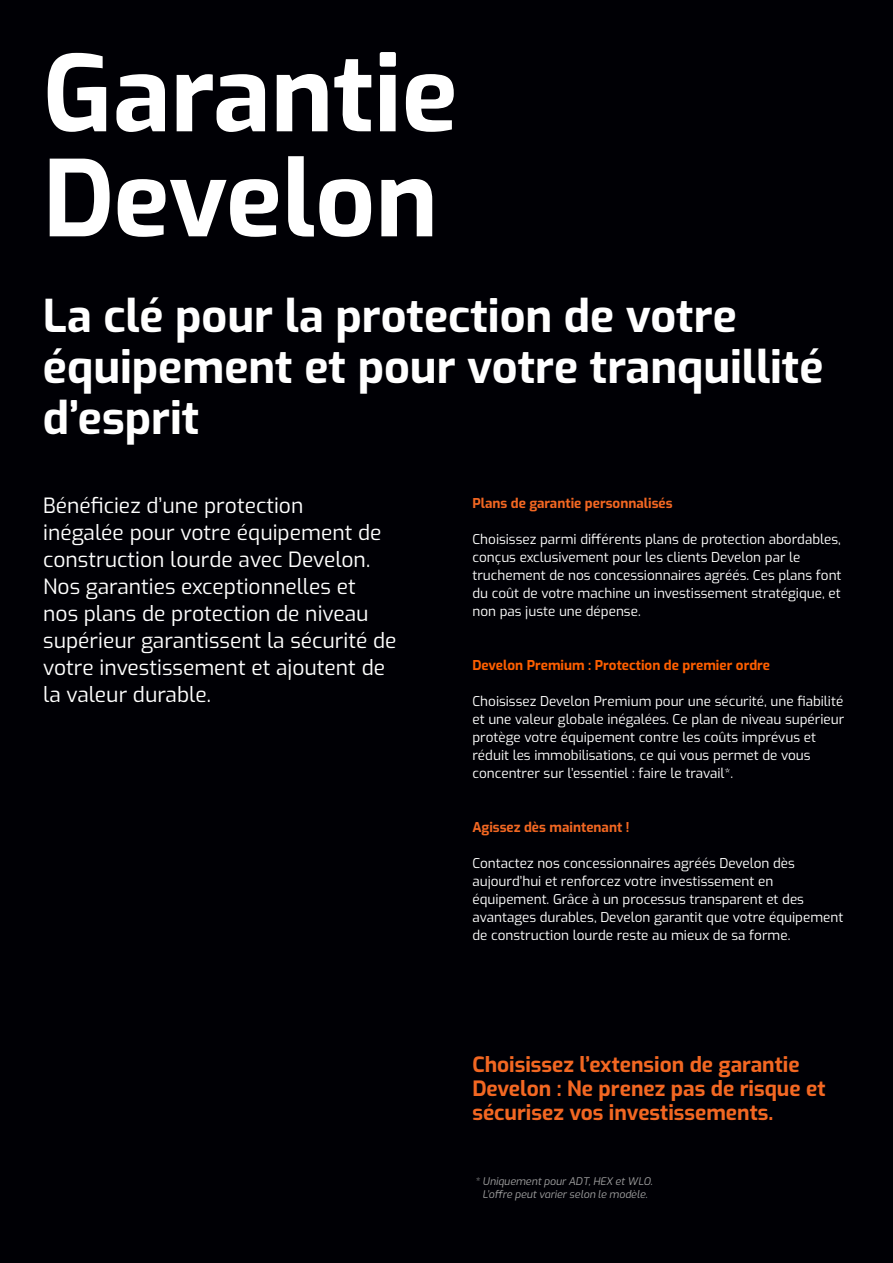
<style>
.page{position:relative;width:893px;height:1263px;background:#000005}
.page>*{position:absolute;margin:0;border:0;box-sizing:border-box;transform-origin:0 0}
.t1{font:700 105px/105px "Exo";color:#fff}
.t2{font:700 45px/51px "Exo";color:#fff}
.t3{font:21px/27px "Exo";color:#fff}
.t4{font:700 21px/24px "Exo";color:#f26722}
.t5{font:13.5px/18px "Exo";color:#fff}
.t6{font:700 13.5px "Exo";color:#f26722}
.t7{font:700 13.5px "Exo";color:#ff5f00}
.t8{font:italic 10.5px/13.5px "Exo";color:#9e9e9e;text-align:center}
</style>
<div class="page">
<h1 class="t1" style="left:43px;top:36px;width:416px">Garantie<br>Develon</h1>
<h2 class="t2" style="left:43px;top:288px;width:782px">La clé pour la protection de votre équipement et pour votre tranquillité d’esprit</h2>
<p class="t3" style="left:43px;top:491px;width:355px">Bénéficiez d’une protection<br>inégalée pour votre équipement de construction lourde avec Develon.<br>Nos garanties exceptionnelles et<br>nos plans de protection de niveau supérieur garantissent la sécurité de votre investissement et ajoutent de la valeur durable.</p>
<p class="t6" style="left:472px;top:493px;width:202px">Plans de garantie personnalisés</p>
<p class="t5" style="left:472px;top:530px;width:371px">Choisissez parmi différents plans de protection abordables, conçus exclusivement pour les clients Develon par le truchement de nos concessionnaires agréés. Ces plans font du coût de votre machine un investissement stratégique, et non pas juste une dépense.</p>
<p class="t7" style="left:472px;top:655px;width:299px">Develon Premium : Protection de premier ordre</p>
<p class="t5" style="left:472px;top:692px;width:373px">Choisissez Develon Premium pour une sécurité, une fiabilité et une valeur globale inégalées. Ce plan de niveau supérieur protège votre équipement contre les coûts imprévus et réduit les immobilisations, ce qui vous permet de vous concentrer sur l’essentiel : faire le travail*.</p>
<p class="t6" style="left:472px;top:817px;width:159px">Agissez dès maintenant !</p>
<p class="t5" style="left:472px;top:854px;width:372px">Contactez nos concessionnaires agréés Develon dès aujourd’hui et renforcez votre investissement en équipement. Grâce à un processus transparent et des avantages durables, Develon garantit que votre équipement de construction lourde reste au mieux de sa forme.</p>
<h3 class="t4" style="left:472px;top:1052px;width:355px">Choisissez l’extension de garantie<br>Develon : Ne prenez pas de risque et sécurisez vos investissements.</h3>
<p class="t8" style="left:475px;top:1174px;width:179px">* Uniquement pour ADT, HEX et WLO.<br>L’offre peut varier selon le modèle.</p>
</div>
